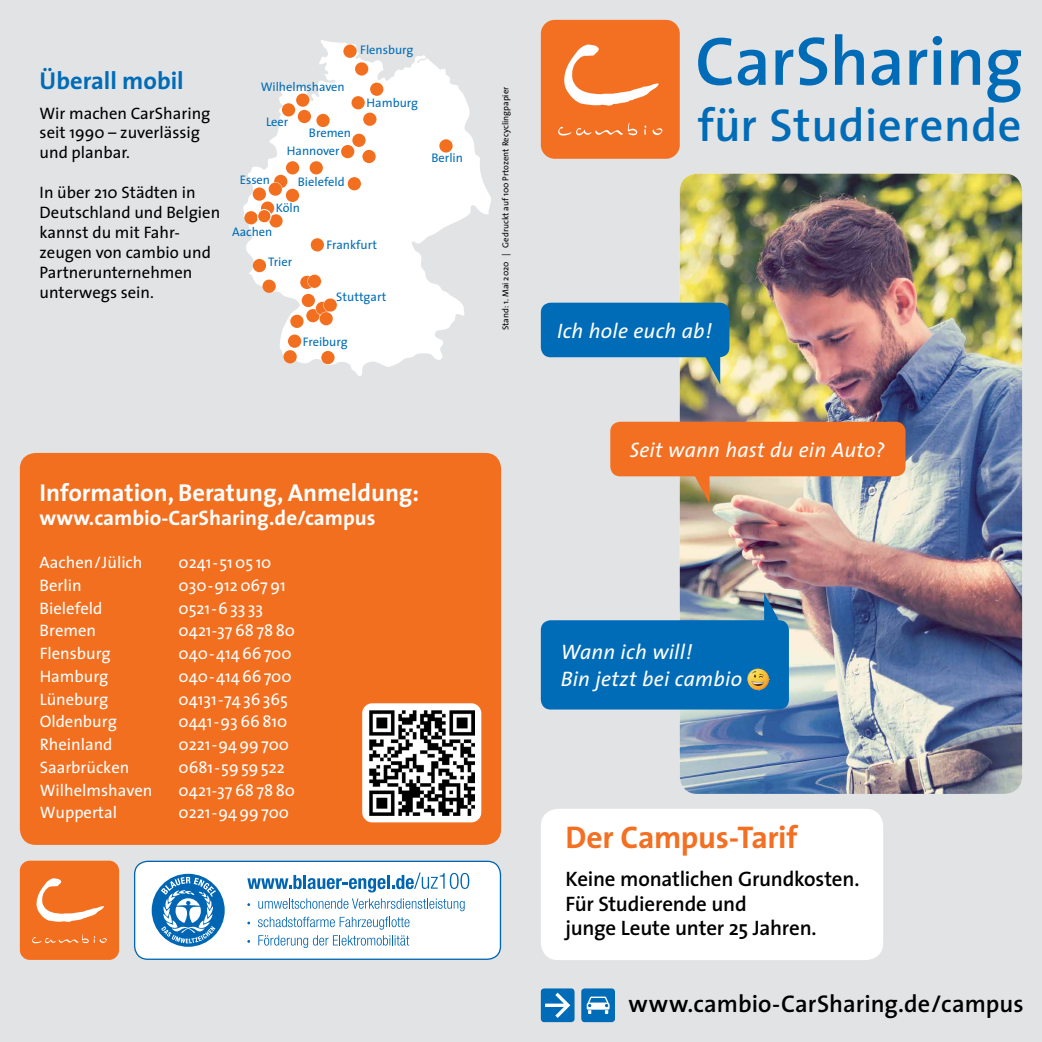
<style>
.page{position:relative;width:1042px;height:1042px;background:#e2e3e4}
.page>*{position:absolute;margin:0;border:0;box-sizing:border-box;transform-origin:0 0}
.t1{font:600 69.3px "The Sans";letter-spacing:-.01em;color:#006cb7}
.t2{font:600 46.38px "The Sans";letter-spacing:.015em;color:#006cb7}
.t3{font:700 31.5px "The Sans";letter-spacing:-.01em;color:#f36f21}
.t4{font:700 24.5px "The Sans";color:#fff}
.t5{font:700 24.5px "The Sans";color:#006cb7}
.t6{font:600 24.32px "The Sans";color:#000}
.t7{font:600 21px/24.8px "The Sans";letter-spacing:-.01em;color:#000}
.t8{font:italic 21px/26.6px "The Sans";letter-spacing:.01em;color:#fff}
.t9{font:700 21px "The Sans";color:#fff}
.t10{font:16.62px "The Sans";color:#fff}
.t11{font:16.62px/19.9px "The Sans";color:#000}
.t12{font:12.42px/17.5px "The Sans";color:#006cb7}
.t13{font:8.75px "The Sans";color:#000}
</style>
<div class="page">
<div style="left:20px;top:453px;width:481px;height:392px;background:#f36f20;border-radius:16px"></div>
<svg style="left:243px;top:40px;width:248px;height:336px;fill:#fff"></svg>
<div style="left:362px;top:150px;width:14px;height:13px;background:#f36f20;border-radius:50%"></div>
<div style="left:274px;top:175px;width:13px;height:13px;background:#f36f20;border-radius:50%"></div>
<div style="left:253px;top:187px;width:13px;height:14px;background:#f36f20;border-radius:50%"></div>
<div style="left:300px;top:276px;width:13px;height:13px;background:#f36f20;border-radius:50%"></div>
<div style="left:290px;top:315px;width:14px;height:13px;background:#f36f20;border-radius:50%"></div>
<div style="left:321px;top:351px;width:13px;height:13px;background:#f36f20;border-radius:50%"></div>
<div style="left:283px;top:350px;width:14px;height:13px;background:#f36f20;border-radius:50%"></div>
<div style="left:306px;top:309px;width:13px;height:13px;background:#f36f20;border-radius:50%"></div>
<div style="left:253px;top:259px;width:13px;height:13px;background:#f36f20;border-radius:50%"></div>
<div style="left:348px;top:177px;width:13px;height:13px;background:#f36f20;border-radius:50%"></div>
<div style="left:352px;top:134px;width:14px;height:13px;background:#f36f20;border-radius:50%"></div>
<svg style="left:315px;top:298px;width:22px;height:28px"></svg>
<div style="left:351px;top:96px;width:14px;height:13px;background:#f36f20;border-radius:50%"></div>
<div style="left:363px;top:113px;width:13px;height:13px;background:#f36f20;border-radius:50%"></div>
<div style="left:316px;top:114px;width:14px;height:13px;background:#f36f20;border-radius:50%"></div>
<div style="left:298px;top:110px;width:13px;height:13px;background:#f36f20;border-radius:50%"></div>
<div style="left:439px;top:139px;width:14px;height:14px;background:#f36f20;border-radius:50%"></div>
<div style="left:261px;top:201px;width:13px;height:14px;background:#f36f20;border-radius:50%"></div>
<div style="left:244px;top:211px;width:14px;height:13px;background:#f36f20;border-radius:50%"></div>
<div style="left:311px;top:238px;width:13px;height:13px;background:#f36f20;border-radius:50%"></div>
<div style="left:302px;top:294px;width:13px;height:13px;background:#f36f20;border-radius:50%"></div>
<div style="left:262px;top:280px;width:14px;height:13px;background:#f36f20;border-radius:50%"></div>
<div style="left:288px;top:334px;width:13px;height:14px;background:#f36f20;border-radius:50%"></div>
<div style="left:269px;top:214px;width:14px;height:14px;background:#f36f20;border-radius:50%"></div>
<div style="left:355px;top:62px;width:13px;height:14px;background:#f36f20;border-radius:50%"></div>
<div style="left:343px;top:45px;width:14px;height:13px;background:#f36f20;border-radius:50%"></div>
<div style="left:370px;top:83px;width:13px;height:13px;background:#f36f20;border-radius:50%"></div>
<div style="left:341px;top:145px;width:13px;height:13px;background:#f36f20;border-radius:50%"></div>
<div style="left:310px;top:161px;width:13px;height:13px;background:#f36f20;border-radius:50%"></div>
<div style="left:286px;top:161px;width:13px;height:13px;background:#f36f20;border-radius:50%"></div>
<svg style="left:268px;top:182px;width:14px;height:14px"></svg>
<svg style="left:307px;top:274px;width:14px;height:14px"></svg>
<div style="left:286px;top:189px;width:13px;height:13px;background:#f36f20;border-radius:50%"></div>
<div style="left:258px;top:210px;width:13px;height:13px;background:#f36f20;border-radius:50%"></div>
<div style="left:257px;top:209px;width:14px;height:14px;border:1px solid #fff;border-radius:50%"></div>
<div style="left:296px;top:93px;width:13px;height:14px;background:#f36f20;border-radius:50%"></div>
<div style="left:282px;top:103px;width:13px;height:13px;background:#f36f20;border-radius:50%"></div>
<svg style="left:362px;top:703px;width:119px;height:119px;background:#f5efeb"></svg>
<img style="left:369px;top:710px;width:105px;height:105px">
<div style="left:20px;top:860px;width:99px;height:100px;background:#f36f20;border-radius:10px"></div>
<svg style="left:32px;top:934px;width:75px;height:9px"></svg>
<svg style="left:36px;top:878px;width:68px;height:44px"></svg>
<div style="left:135px;top:861px;width:365px;height:98px;background:#fff;border-radius:13px"></div>
<div style="left:134px;top:860px;width:367px;height:100px;border:1px solid #0066b3;border-radius:13px"></div>
<svg style="left:152px;top:874px;width:73px;height:73px"></svg>
<svg style="left:247px;top:875px;width:55px;height:14px"></svg>
<hr style="left:303px;top:875px;width:3px;height:14px;background:#0066b3">
<svg style="left:308px;top:878px;width:77px;height:14px"></svg>
<hr style="left:387px;top:875px;width:3px;height:14px;background:#0066b3">
<svg style="left:392px;top:872px;width:77px;height:17px"></svg>
<svg style="left:258px;top:898px;width:207px;height:13px"></svg>
<svg style="left:258px;top:917px;width:151px;height:12px"></svg>
<svg style="left:258px;top:935px;width:151px;height:13px"></svg>
<img style="left:680px;top:174px;width:342px;height:620px">
<div style="left:541px;top:20px;width:139px;height:139px;background:#f36f21;border-radius:14px"></div>
<svg style="left:652px;top:128px;width:11px;height:7px"></svg>
<svg style="left:644px;top:125px;width:2px;height:10px"></svg>
<svg style="left:558px;top:123px;width:80px;height:13px"></svg>
<svg style="left:564px;top:45px;width:95px;height:61px"></svg>
<div style="left:541px;top:620px;width:248px;height:89px;background:#006cb7;border-radius:10px"></div>
<svg style="left:747px;top:669px;width:22px;height:21px"></svg>
<svg style="left:764px;top:593px;width:15px;height:28px"></svg>
<div style="left:610px;top:422px;width:295px;height:54px;background:#f36f21;border-radius:10px"></div>
<svg style="left:694px;top:476px;width:15px;height:28px"></svg>
<div style="left:541px;top:303px;width:188px;height:54px;background:#006cb7;border-radius:10px"></div>
<svg style="left:705px;top:357px;width:15px;height:27px"></svg>
<div style="left:541px;top:988px;width:33px;height:34px;background:#006cb7;border-radius:3px"></div>
<svg style="left:545px;top:992px;width:25px;height:26px"></svg>
<div style="left:581px;top:988px;width:34px;height:34px;background:#006cb7;border-radius:3px"></div>
<svg style="left:587px;top:996px;width:22px;height:18px"></svg>
<div style="left:541px;top:809px;width:342px;height:151px;background:#fff;border-radius:17px"></div>
<h3 class="t5" style="left:40px;top:60px;width:146px">Überall mobil</h3>
<p class="t11" style="left:40px;top:102px;width:172px">Wir machen CarSharing seit 1990 – zuverlässig und planbar.</p>
<p class="t11" style="left:40px;top:182px;width:182px">In über 210 Städten in<br>Deutschland und Belgien kannst du mit Fahr&shy;zeugen von cambio und<br>Partnerunternehmen unterwegs sein.</p>
<p class="t12" style="left:261px;top:78px;width:86px">Wilhelmshaven</p>
<p class="t12" style="left:266px;top:113px;width:24px">Leer</p>
<p class="t12" style="left:287px;top:124px;width:66px;text-indent:22px">Bremen<br>Hannover</p>
<p class="t12" style="left:276px;top:168px;width:70px;line-height:26.6px;text-indent:22px">Bielefeld<br>Köln</p>
<p class="t12" style="left:240px;top:171px;width:32px">Essen</p>
<p class="t12" style="left:360px;top:41px;width:55px">Flensburg</p>
<p class="t12" style="left:366px;top:94px;width:53px">Hamburg</p>
<p class="t12" style="left:232px;top:223px;width:42px">Aachen</p>
<p class="t12" style="left:268px;top:253px;width:25px">Trier</p>
<p class="t12" style="left:326px;top:236px;width:52px">Frankfurt</p>
<p class="t12" style="left:336px;top:288px;width:51px">Stuttgart</p>
<p class="t12" style="left:303px;top:333px;width:46px">Freiburg</p>
<p class="t12" style="left:431px;top:149px;width:33px">Berlin</p>
<p class="t13" style="left:498px;top:330px;width:245px;rotate:-90deg">Stand: 1. Mai 2020 | Gedruckt auf 100 Prtozent Recyclingpapier</p>
<h3 class="t4" style="left:39px;top:472px;width:381px">Information, Beratung, Anmeldung:</h3>
<p class="t9" style="left:39px;top:501px;width:338px">www.cambio-CarSharing.de/campus</p>
<p class="t10" style="left:40px;top:549px;width:104px">Aachen/Jülich</p>
<p class="t10" style="left:179px;top:549px;width:94px">0241-5105 10</p>
<p class="t10" style="left:40px;top:571px;width:44px">Berlin</p>
<p class="t10" style="left:179px;top:571px;width:109px">030-912067 91</p>
<p class="t10" style="left:40px;top:594px;width:64px">Bielefeld</p>
<p class="t10" style="left:179px;top:594px;width:86px">0521-633 33</p>
<p class="t10" style="left:40px;top:617px;width:58px">Bremen</p>
<p class="t10" style="left:179px;top:617px;width:118px">0421-37 68 78 80</p>
<p class="t10" style="left:40px;top:640px;width:73px">Flensburg</p>
<p class="t10" style="left:179px;top:640px;width:115px">040-41466700</p>
<p class="t10" style="left:40px;top:662px;width:70px">Hamburg</p>
<p class="t10" style="left:179px;top:662px;width:115px">040-41466700</p>
<p class="t10" style="left:40px;top:685px;width:70px">Lüneburg</p>
<p class="t10" style="left:179px;top:685px;width:111px">04131-7436365</p>
<p class="t10" style="left:40px;top:708px;width:79px">Oldenburg</p>
<p class="t10" style="left:179px;top:708px;width:110px">0441-93 66 810</p>
<p class="t10" style="left:40px;top:731px;width:74px">Rheinland</p>
<p class="t10" style="left:179px;top:731px;width:112px">0221-9499700</p>
<p class="t10" style="left:40px;top:753px;width:91px">Saarbrücken</p>
<p class="t10" style="left:179px;top:753px;width:108px">0681-5959522</p>
<p class="t10" style="left:40px;top:776px;width:114px">Wilhelmshaven</p>
<p class="t10" style="left:179px;top:776px;width:118px">0421-37 68 78 80</p>
<p class="t10" style="left:40px;top:799px;width:79px">Wuppertal</p>
<p class="t10" style="left:179px;top:799px;width:112px">0221-9499700</p>
<h1 class="t1" style="left:695px;top:4px;width:329px">CarSharing</h1>
<h2 class="t2" style="left:698px;top:86px;width:325px">für Studierende</h2>
<p class="t8" style="left:557px;top:317px;width:156px">Ich hole euch ab!</p>
<p class="t8" style="left:630px;top:436px;width:257px">Seit wann hast du ein Auto?</p>
<p class="t8" style="left:561px;top:638px;width:183px">Wann ich will!<br>Bin jetzt bei cambio</p>
<h3 class="t3" style="left:566px;top:811px;width:233px">Der Campus-Tarif</h3>
<p class="t7" style="left:565px;top:865px;width:295px">Keine monatlichen Grundkosten.<br>Für Studierende und<br>junge Leute unter 25 Jahren.</p>
<h3 class="t6" style="left:628px;top:983px;width:397px">www.cambio-CarSharing.de/campus</h3>
</div>
